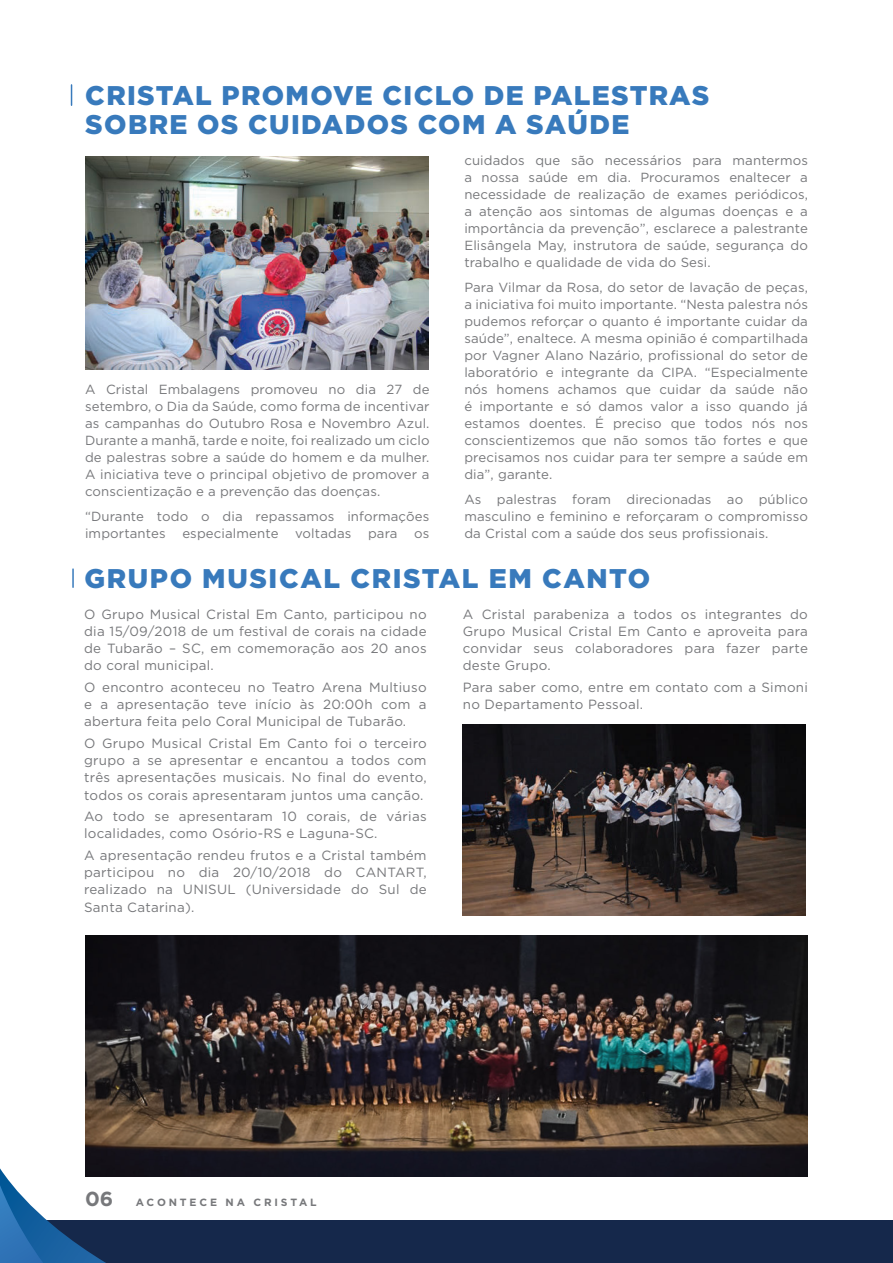
<style>
.page{position:relative;width:893px;height:1263px;background:#fff}
.page>*{position:absolute;margin:0;border:0;box-sizing:border-box;transform-origin:0 0}
.t1{font:900 27px/28.5px "Gotham Pro";letter-spacing:.05em;color:#387abc}
.t2{font:13.35px/17.2px "Gotham Pro";letter-spacing:.02em;color:#77787b;text-align:justify}
.t3{font:13.2px/17px "Gotham Pro";letter-spacing:.01em;color:#77787b;text-align:justify}
.t4{font:700 10.5px "Gotham Pro";letter-spacing:.27em;color:#77787b}
.s1{font-size:20.25px}
</style>
<div class="page">
<div style="left:28px;top:1220px;width:865px;height:43px;background:#15284b"></div>
<svg style="left:71px;top:85px;width:1px;height:20px"></svg>
<img style="left:85px;top:156px;width:344px;height:213px">
<svg style="left:72px;top:569px;width:2px;height:18px"></svg>
<img style="left:463px;top:724px;width:342px;height:192px">
<img style="left:86px;top:935px;width:722px;height:242px">
<svg style="left:0;top:1168px;width:106px;height:95px"></svg>
<h1 class="t1" style="left:85px;top:81px;width:626px">CRISTAL PROMOVE CICLO DE PALESTRAS<br>SOBRE OS CUIDADOS COM A SAÚDE</h1>
<p class="t3" style="left:464px;top:152px;width:345px">cuidados que são necessários para mantermos a nossa saúde em dia. Procuramos enaltecer a necessidade de realização de exames periódicos, a atenção aos sintomas de algumas doenças e a importância da prevenção”, esclarece a palestrante Elisângela May, instrutora de saúde, segurança do trabalho e qualidade de vida do Sesi.</p>
<p class="t3" style="left:464px;top:279px;width:345px">Para Vilmar da Rosa, do setor de lavação de peças, a iniciativa foi muito importante. “Nesta palestra nós pudemos reforçar o quanto é importante cuidar da saúde”, enaltece. A mesma opinião é compartilhada por Vagner Alano Nazário, profissional do setor de laboratório e integrante da CIPA. “Especialmente nós homens achamos que cuidar da saúde não é importante e só damos valor a isso quando já estamos doentes. É preciso que todos nós nos conscientizemos que não somos tão fortes e que precisamos nos cuidar para ter sempre a saúde em dia”, garante.</p>
<p class="t3" style="left:464px;top:491px;width:345px">As palestras foram direcionadas ao público masculino e feminino e reforçaram o compromisso da Cristal com a saúde dos seus profissionais.</p>
<h1 class="t1" style="left:84px;top:563px;width:567px">GRUPO MUSICAL CRISTAL EM CANTO</h1>
<p class="t2" style="left:84px;top:605px;width:344px">O Grupo Musical Cristal Em Canto, participou no dia 15/09/2018 de um festival de corais na cidade de Tubarão – SC, em comemoração aos 20 anos do coral municipal.</p>
<p class="t2" style="left:84px;top:678px;width:344px">O encontro aconteceu no Teatro Arena Multiuso e a apresentação teve início às 20:00h com a abertura feita pelo Coral Municipal de Tubarão.</p>
<p class="t2" style="left:84px;top:734px;width:344px">O Grupo Musical Cristal Em Canto foi o terceiro grupo a se apresentar e encantou a todos com três apresentações musicais. No final do evento, todos os corais apresentaram juntos uma canção.</p>
<p class="t2" style="left:84px;top:808px;width:344px">Ao todo se apresentaram 10 corais, de várias localidades, como Osório-RS e Laguna-SC.</p>
<p class="t2" style="left:84px;top:846px;width:344px">A apresentação rendeu frutos e a Cristal também participou no dia 20/10/2018 do CANTART, realizado na UNISUL (Universidade do Sul de Santa Catarina).</p>
<p class="t3" style="left:85px;top:381px;width:346px">A Cristal Embalagens promoveu no dia 27 de setembro, o Dia da Saúde, como forma de incentivar as campanhas do Outubro Rosa e Novembro Azul.<br>Durante a manhã, tarde e noite, foi realizado um ciclo de palestras sobre a saúde do homem e da mulher.<br>A iniciativa teve o principal objetivo de promover a conscientização e a prevenção das doenças.</p>
<p class="t3" style="left:85px;top:508px;width:346px">“Durante todo o dia repassamos informações importantes</p>
<p class="t3" style="left:182px;top:525px;width:98px">especialmente</p>
<p class="t3" style="left:295px;top:525px;width:58px">voltadas</p>
<p class="t3" style="left:368px;top:525px;width:31px">para</p>
<p class="t3" style="left:414px;top:525px;width:17px">os</p>
<p class="t2" style="left:463px;top:605px;width:347px">A Cristal parabeniza a todos os integrantes do Grupo Musical Cristal Em Canto e aproveita para convidar seus colaboradores para fazer parte deste Grupo.</p>
<p class="t2" style="left:463px;top:678px;width:347px">Para saber como, entre em contato com a Simoni no Departamento Pessoal.</p>
<p class="t4" style="left:85px;top:1196px;width:233px"><span class="s1">06</span> ACONTECE NA CRISTAL</p>
</div>
